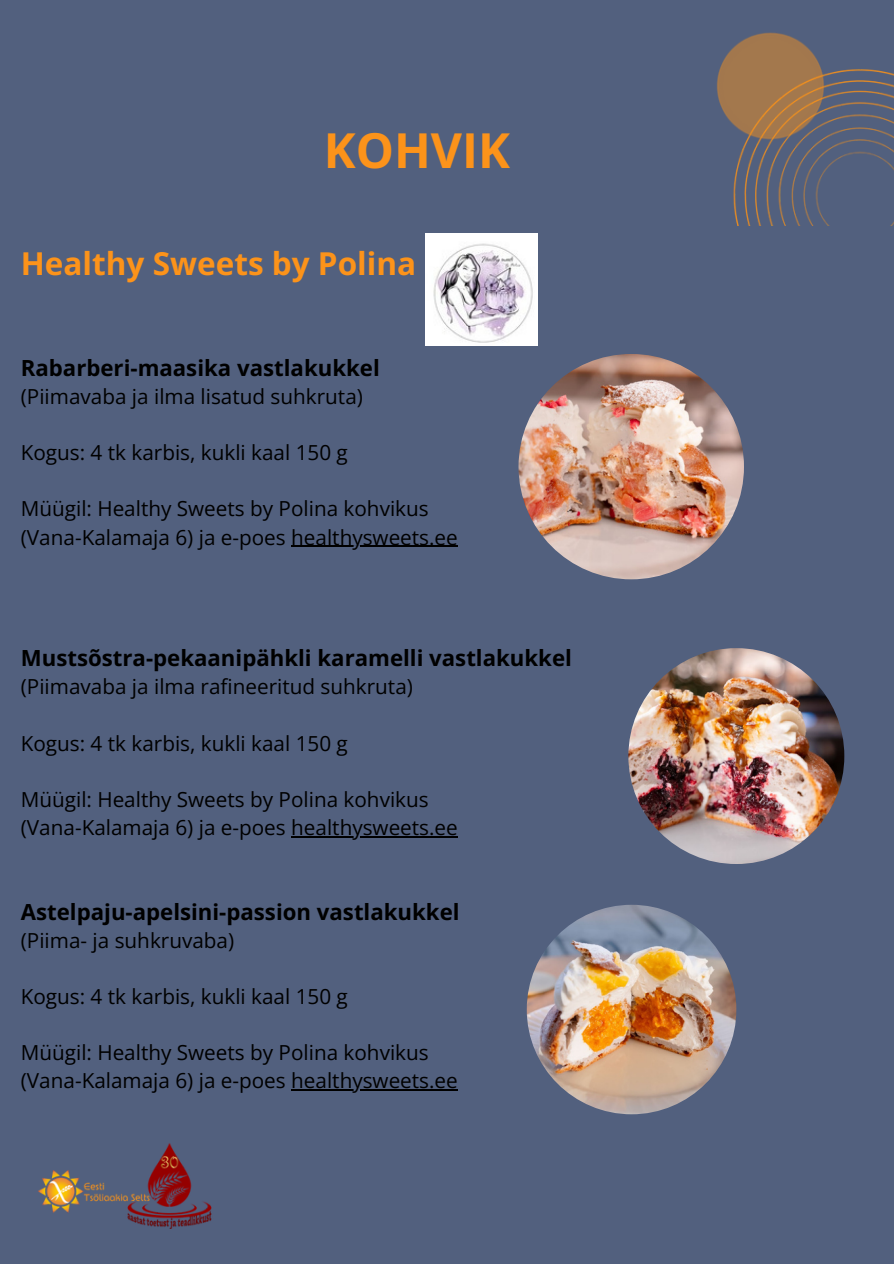
<style>
.page{position:relative;width:894px;height:1264px;background:#fff}
.page>*{position:absolute;margin:0;border:0;box-sizing:border-box;transform-origin:0 0}
.t1{font:700 48.15px "Open Sans";color:#fc931a}
.t2{font:700 31.5px "Open Sans";color:#fc931a}
.t3{font:700 22.2px "Open Sans";color:#000}
.t4{font:20.7px/28.2px "Open Sans";color:#000}
</style>
<div class="page">
<div style="left:0;top:0;width:893px;height:1263px;background:#52607e"></div>
<img style="left:733px;top:178px;width:160px;height:47px">
<img style="left:717px;top:32px;width:176px;height:146px">
<img style="left:526px;top:904px;width:210px;height:210px">
<img style="left:628px;top:648px;width:216px;height:216px">
<img style="left:518px;top:354px;width:225px;height:225px">
<img style="left:425px;top:233px;width:112px;height:113px">
<hr style="left:291px;top:545px;width:167px;height:2px;background:#000">
<hr style="left:291px;top:836px;width:167px;height:1px;background:#000">
<hr style="left:291px;top:1089px;width:167px;height:1px;background:#000">
<img style="left:38px;top:1143px;width:174px;height:85px">
<h1 class="t1" style="left:324px;top:116px;width:188px">KOHVIK</h1>
<h2 class="t2" style="left:21px;top:241px;width:397px">Healthy Sweets by Polina</h2>
<p class="t3" style="left:21px;top:352px;width:360px">Rabarberi-maasika vastlakukkel</p>
<p class="t4" style="left:21px;top:381px;width:343px">(Piimavaba ja ilma lisatud suhkruta)</p>
<p class="t4" style="left:21px;top:438px;width:328px">Kogus: 4 tk karbis, kukli kaal 150 g</p>
<p class="t4" style="left:21px;top:494px;width:438px">Müügil: Healthy Sweets by Polina kohvikus (Vana-Kalamaja 6) ja e-poes healthysweets.ee</p>
<p class="t3" style="left:21px;top:642px;width:552px">Mustsõstra-pekaanipähkli karamelli vastlakukkel</p>
<p class="t4" style="left:21px;top:672px;width:393px">(Piimavaba ja ilma rafineeritud suhkruta)</p>
<p class="t4" style="left:21px;top:728px;width:328px">Kogus: 4 tk karbis, kukli kaal 150 g</p>
<p class="t4" style="left:21px;top:784px;width:438px">Müügil: Healthy Sweets by Polina kohvikus (Vana-Kalamaja 6) ja e-poes healthysweets.ee</p>
<p class="t3" style="left:21px;top:895px;width:440px">Astelpaju-apelsini-passion vastlakukkel</p>
<p class="t4" style="left:21px;top:925px;width:215px">(Piima- ja suhkruvaba)</p>
<p class="t4" style="left:21px;top:981px;width:328px">Kogus: 4 tk karbis, kukli kaal 150 g</p>
<p class="t4" style="left:21px;top:1038px;width:438px">Müügil: Healthy Sweets by Polina kohvikus (Vana-Kalamaja 6) ja e-poes healthysweets.ee</p>
</div>
